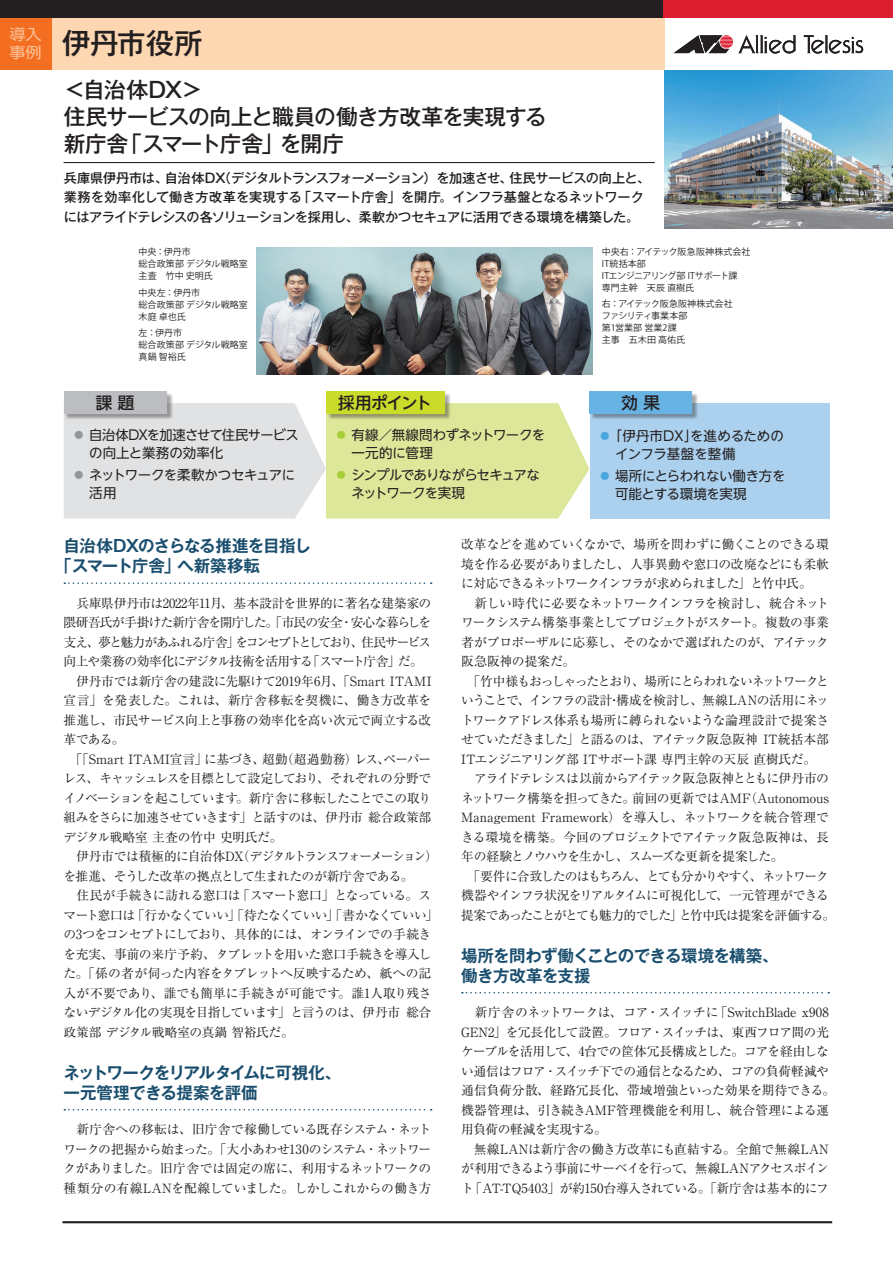
<style>
.page{position:relative;width:893px;height:1263px;background:#fff}
.page>*{position:absolute;margin:0;border:0;box-sizing:border-box;transform-origin:0 0}
.t1{font:500 28.5px "Gothic MB101 Pro";letter-spacing:-.01em;color:#231f20}
.t2{font:500 21.75px/27px "Gothic MB101 Pro";letter-spacing:-.04em;color:#231f20}
.t3{font:700 16.5px/19.5px "Gothic MB101 Pro De";letter-spacing:-.04em;color:#1a4e6e}
.t4{font:500 16.5px "UD Shin Go NT Pro";letter-spacing:-.075em;color:#231f20}
.t5{font:15px "UD Shin Go NT Pr 6 N";color:#fbc197;scale:1.08 1}
.t6{font:13.5px/18px "UD Shin Go NT Pro";letter-spacing:-.03em;color:#231f20}
.t7{font:13.5px/18px "UD Shin Go NT Pro";letter-spacing:-.07em;color:#231f20}
.t8{font:13.5px/18px "UD Shin Go NT Pro";color:#231f20}
.t9{font:500 13.2px/19.5px "Gothic MB101 Pro";letter-spacing:-.03em;color:#231f20}
.t10{font:12.75px/19.5px "Ryumin Pro";letter-spacing:-.045em;color:#231f20}
.t11{font:9px/12px "Koz Go Pr 6 N";letter-spacing:.005em;color:#231f20}
</style>
<div class="page">
<hr style="left:63px;top:1221px;width:769px;height:2px;background:#231f20">
<div style="left:32px;top:13px;width:633px;height:57px;background:#fdd7b1"></div>
<div style="left:0;top:13px;width:51px;height:57px;background:#f36e21"></div>
<img style="left:664px;top:70px;width:229px;height:158px">
<hr style="left:64px;top:162px;width:591px;height:1px;background:#231f20">
<div style="left:644px;top:0;width:249px;height:17px;background:#db1e30"></div>
<div style="left:0;top:0;width:663px;height:17px;background:#231f20"></div>
<svg style="left:674px;top:35px;width:122px;height:19px"></svg>
<svg style="left:804px;top:35px;width:59px;height:19px"></svg>
<div style="left:590px;top:403px;width:239px;height:116px;background:#acd1ee"></div>
<div style="left:65px;top:392px;width:108px;height:28px;background:#231f20;opacity:.4"></div>
<div style="left:64px;top:391px;width:103px;height:22px;background:#bcbdc0"></div>
<div style="left:327px;top:392px;width:124px;height:28px;background:#231f20;opacity:.4"></div>
<div style="left:326px;top:391px;width:118px;height:22px;background:#cadb2a"></div>
<div style="left:590px;top:392px;width:109px;height:28px;background:#231f20;opacity:.4"></div>
<div style="left:589px;top:391px;width:103px;height:22px;background:#67b3e3"></div>
<svg style="left:64px;top:582px;width:368px;height:2px"></svg>
<svg style="left:64px;top:1109px;width:368px;height:1px"></svg>
<svg style="left:462px;top:992px;width:367px;height:1px"></svg>
<img style="left:256px;top:247px;width:337px;height:127px">
<svg style="left:64px;top:403px;width:525px;height:116px;background:#dee3be"></svg>
<p class="t5" style="left:9px;top:22px;width:31px">導入</p>
<h1 class="t1" style="left:62px;top:20px;width:142px">伊丹市役所</h1>
<h2 class="t2" style="left:64px;top:73px;width:485px">＜自治体DX＞<br>住民サービスの向上と職員の働き方改革を実現する新庁舎「スマート庁舎」を開庁</h2>
<p class="t9" style="left:64px;top:166px;width:588px">兵庫県伊丹市は、自治体DX（デジタルトランスフォーメーション）を加速させ、住民サービスの向上と、業務を効率化して働き方改革を実現する「スマート庁舎」を開庁。インフラ基盤となるネットワークにはアライドテレシスの各ソリューションを採用し、柔軟かつセキュアに活用できる環境を構築した。</p>
<p class="t5" style="left:9px;top:40px;width:31px">事例</p>
<p class="t11" style="left:139px;top:246px;width:111px">中央：伊丹市<br>総合政策部 デジタル戦略室主査　竹中 史明氏</p>
<p class="t11" style="left:139px;top:287px;width:111px">中央左：伊丹市<br>総合政策部 デジタル戦略室木庭 卓也氏</p>
<p class="t11" style="left:139px;top:327px;width:111px">左：伊丹市<br>総合政策部 デジタル戦略室真鍋 智裕氏</p>
<p class="t11" style="left:602px;top:246px;width:150px">中央右：アイテック阪急阪神株式会社<br>IT統括本部<br>ITエンジニアリング部 ITサポート課<br>専門主幹　天辰 直樹氏</p>
<p class="t11" style="left:602px;top:298px;width:132px">右：アイテック阪急阪神株式会社ファシリティ事業本部<br>第1営業部 営業2課<br>主事　五木田 高佑氏</p>
<p class="t4" style="left:96px;top:389px;width:40px">課 題</p>
<p class="t4" style="left:338px;top:389px;width:95px">採用ポイント</p>
<p class="t4" style="left:622px;top:389px;width:40px">効 果</p>
<p class="t6" style="left:89px;top:425px;width:211px">自治体DXを加速させて住民サービスの向上と業務の効率化</p>
<p class="t6" style="left:89px;top:466px;width:207px">ネットワークを柔軟かつセキュアに活用</p>
<p class="t6" style="left:351px;top:425px;width:195px">有線／無線問わずネットワークを一元的に管理</p>
<p class="t7" style="left:351px;top:466px;width:190px">シンプルでありながらセキュアなネットワークを実現</p>
<p class="t8" style="left:615px;top:426px;width:170px;text-indent:-7px">「伊丹市DX」を進めるためのインフラ基盤を整備</p>
<p class="t6" style="left:615px;top:466px;width:172px">場所にとらわれない働き方を可能とする環境を実現</p>
<p class="t3" style="left:55px;top:534px;width:257px;text-indent:8px">自治体DXのさらなる推進を目指し「スマート庁舎」へ新築移転</p>
<p class="t10" style="left:64px;top:592px;width:376px">　兵庫県伊丹市は2022年11月、基本設計を世界的に著名な建築家の隈研吾氏が手掛けた新庁舎を開庁した。「市民の安全・安心な暮らしを支え、夢と魅力があふれる庁舎」をコンセプトとしており、住民サービス向上や業務の効率化にデジタル技術を活用する「スマート庁舎」だ。　伊丹市では新庁舎の建設に先駆けて2019年6月、「Smart ITAMI宣言」を発表した。これは、新庁舎移転を契機に、働き方改革を推進し、市民サービス向上と事務の効率化を高い次元で両立する改革である。<br>　「「Smart ITAMI宣言」に基づき、超勤（超過勤務）レス、ペーパーレス、キャッシュレスを目標として設定しており、それぞれの分野でイノベーションを起こしています。新庁舎に移転したことでこの取り組みをさらに加速させていきます」と話すのは、伊丹市 総合政策部デジタル戦略室 主査の竹中 史明氏だ。<br>　伊丹市では積極的に自治体DX（デジタルトランスフォーメーション）を推進、そうした改革の拠点として生まれたのが新庁舎である。<br>　住民が手続きに訪れる窓口は「スマート窓口」となっている。スマート窓口は「行かなくていい」「待たなくていい」「書かなくていい」の3つをコンセプトにしており、具体的には、オンラインでの手続きを充実、事前の来庁予約、タブレットを用いた窓口手続きを導入した。「係の者が伺った内容をタブレットへ反映するため、紙への記入が不要であり、誰でも簡単に手続きが可能です。誰1人取り残さないデジタル化の実現を目指しています」と言うのは、伊丹市 総合政策部 デジタル戦略室の真鍋 智裕氏だ。</p>
<p class="t3" style="left:64px;top:1061px;width:279px">ネットワークをリアルタイムに可視化、一元管理できる提案を評価</p>
<p class="t10" style="left:64px;top:1119px;width:369px;text-align:justify">　新庁舎への移転は、旧庁舎で稼働している既存システム・ネットワークの把握から始まった。「大小あわせ130のシステム・ネットワークがありました。旧庁舎では固定の席に、利用するネットワークの種類分の有線LANを配線していました。しかしこれからの働き方</p>
<p class="t10" style="left:461px;top:534px;width:376px">改革などを進めていくなかで、場所を問わずに働くことのできる環境を作る必要がありましたし、人事異動や窓口の改廃などにも柔軟に対応できるネットワークインフラが求められました」と竹中氏。<br>　新しい時代に必要なネットワークインフラを検討し、統合ネットワークシステム構築事業としてプロジェクトがスタート。複数の事業者がプロポーザルに応募し、そのなかで選ばれたのが、アイテック阪急阪神の提案だ。<br>　「竹中様もおっしゃったとおり、場所にとらわれないネットワークということで、インフラの設計・構成を検討し、無線LANの活用にネットワークアドレス体系も場所に縛られないような論理設計で提案させていただきました」と語るのは、アイテック阪急阪神 IT統括本部ITエンジニアリング部 ITサポート課 専門主幹の天辰 直樹氏だ。<br>　アライドテレシスは以前からアイテック阪急阪神とともに伊丹市のネットワーク構築を担ってきた。前回の更新ではAMF（Autonomous Management Framework）を導入し、ネットワークを統合管理できる環境を構築。今回のプロジェクトでアイテック阪急阪神は、長年の経験とノウハウを生かし、スムーズな更新を提案した。<br>　「要件に合致したのはもちろん、とても分かりやすく、ネットワーク機器やインフラ状況をリアルタイムに可視化して、一元管理ができる提案であったことがとても魅力的でした」と竹中氏は提案を評価する。</p>
<p class="t3" style="left:461px;top:944px;width:319px">場所を問わず働くことのできる環境を構築、働き方改革を支援</p>
<p class="t10" style="left:461px;top:1002px;width:376px">　新庁舎のネットワークは、コア・スイッチに「SwitchBlade x908<br>GEN2」を冗長化して設置。フロア・スイッチは、東西フロア間の光ケーブルを活用して、4台での筐体冗長構成とした。コアを経由しない通信はフロア・スイッチ下での通信となるため、コアの負荷軽減や通信負荷分散、経路冗長化、帯域増強といった効果を期待できる。機器管理は、引き続きAMF管理機能を利用し、統合管理による運用負荷の軽減を実現する。<br>　無線LANは新庁舎の働き方改革にも直結する。全館で無線LANが利用できるよう事前にサーベイを行って、無線LANアクセスポイント「AT-TQ5403」が約150台導入されている。「新庁舎は基本的にフ</p>
</div>
